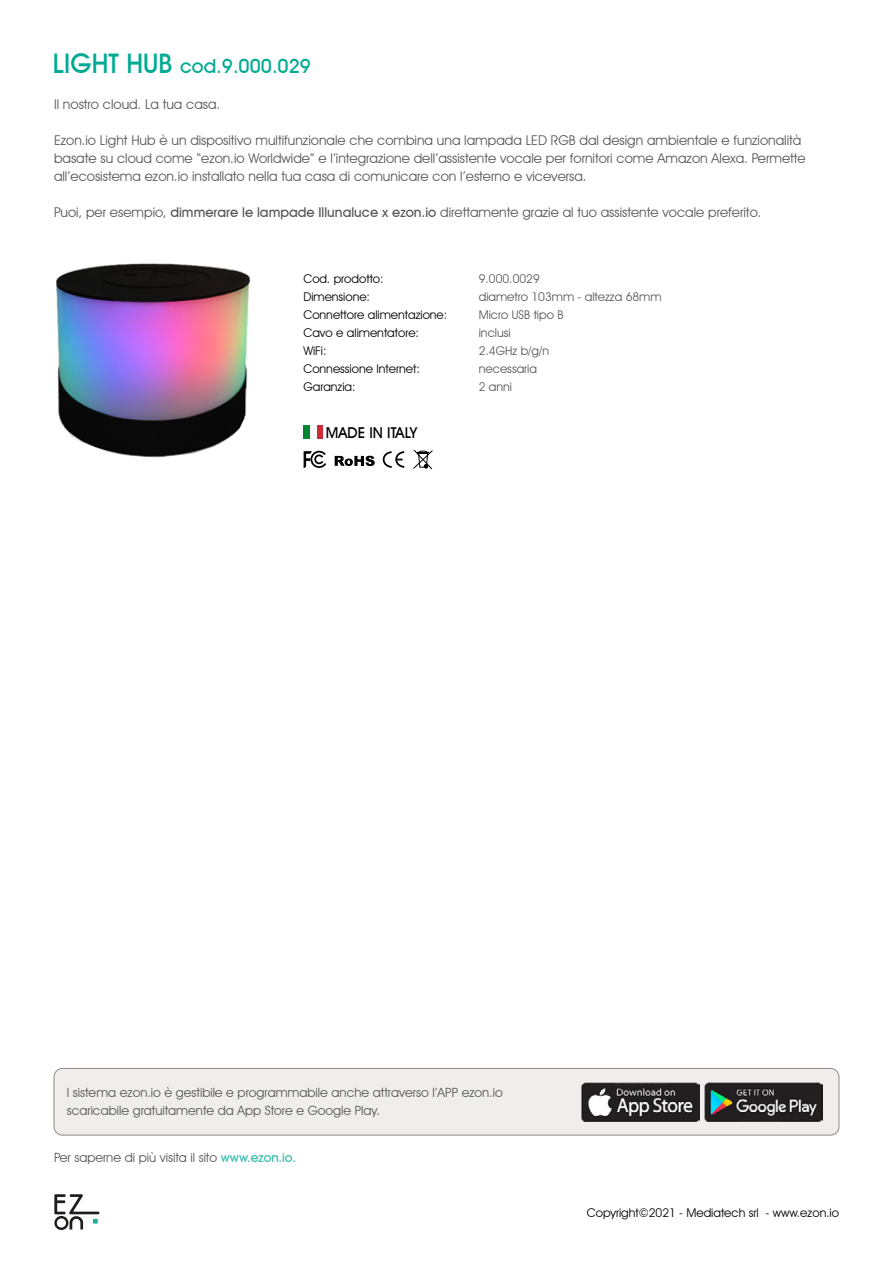
<style>
.page{position:relative;width:893px;height:1263px;background:#fff}
.page>*{position:absolute;margin:0;border:0;box-sizing:border-box;transform-origin:0 0}
.t1{font:500 19.5px "Avant Garde IT Cby BT";color:#00ab93}
.t2{font:500 15px "Avant Garde IT Cby BT";color:#000}
.t3{font:13.5px/18px "Avant Garde IT Cby BT";color:#585756}
.t4{font:12.75px/18px "Avant Garde IT Cby BT";color:#575756}
.t5{font:12px/18px "Avant Garde IT Cby BT";color:#000}
.t6{font:12px/18px "Avant Garde IT Cby BT";color:#575756}
.s1{font-size:27px}
.s2{font-weight:500}
.s3{font-weight:500;color:#33bca9}
</style>
<div class="page">
<svg style="left:54px;top:1194px;width:45px;height:36px"></svg>
<div style="left:54px;top:1068px;width:785px;height:67px;background:#f0eeed;border-radius:9px"></div>
<div style="left:54px;top:1068px;width:785px;height:67px;border:1px solid #928884;border-radius:9px"></div>
<img style="left:581px;top:1082px;width:118px;height:39px">
<img style="left:705px;top:1082px;width:118px;height:39px">
<div style="left:303px;top:426px;width:7px;height:13px;background:#00872f"></div>
<div style="left:316px;top:426px;width:7px;height:13px;background:#cf2b36"></div>
<svg style="left:335px;top:456px;width:40px;height:10px"></svg>
<svg style="left:303px;top:450px;width:24px;height:19px"></svg>
<svg style="left:382px;top:451px;width:23px;height:17px"></svg>
<svg style="left:413px;top:449px;width:20px;height:21px"></svg>
<img style="left:57px;top:263px;width:194px;height:194px">
<h1 class="t1" style="left:53px;top:55px;width:260px"><span class="s1">LIGHT HUB</span> cod.9.000.029</h1>
<p class="t3" style="left:54px;top:95px;width:168px">Il nostro cloud. La tua casa.</p>
<p class="t3" style="left:54px;top:131px;width:753px">Ezon.io Light Hub è un dispositivo multifunzionale che combina una lampada LED RGB dal design ambientale e funzionalità basate su cloud come “ezon.io Worldwide” e l’integrazione dell’assistente vocale per fornitori come Amazon Alexa. Permette all’ecosistema ezon.io installato nella tua casa di comunicare con l’esterno e viceversa.</p>
<p class="t3" style="left:54px;top:203px;width:709px">Puoi, per esempio, <span class="s2">dimmerare le lampade Illunaluce x ezon.io</span> direttamente grazie al tuo assistente vocale preferito.</p>
<p class="t5" style="left:303px;top:270px;width:145px">Cod. prodotto:<br>Dimensione:<br>Connettore alimentazione:<br>Cavo e alimentatore:<br>WiFi:<br>Connessione Internet:<br>Garanzia:</p>
<p class="t6" style="left:479px;top:270px;width:184px">9.000.0029<br>diametro 103mm - altezza 68mm<br>Micro USB tipo B<br>inclusi<br>2.4GHz b/g/n<br>necessaria<br>2 anni</p>
<p class="t2" style="left:326px;top:424px;width:93px">MADE IN ITALY</p>
<p class="t4" style="left:67px;top:1084px;width:438px">I sistema ezon.io è gestibile e programmabile anche attraverso l’APP ezon.io scaricabile gratuitamente da App Store e Google Play.</p>
<p class="t4" style="left:54px;top:1149px;width:244px">Per saperne di più visita il sito <span class="s3">www.ezon.io.</span></p>
<p class="t5" style="left:587px;top:1203px;width:254px">Copyright©2021 - Mediatech srl - www.ezon.io</p>
</div>
